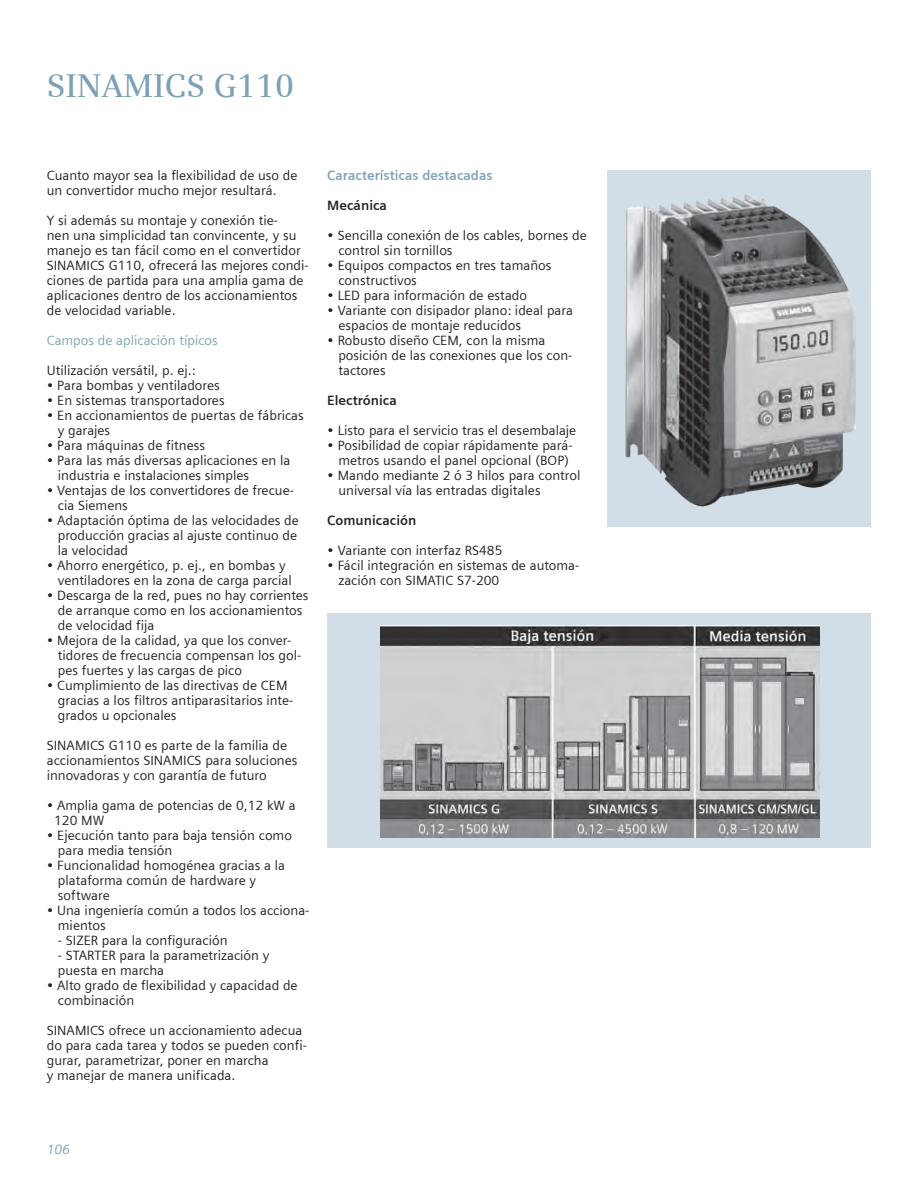
<style>
.page{position:relative;width:918px;height:1188px;background:#fff}
.page>*{position:absolute;margin:0;border:0;box-sizing:border-box;transform-origin:0 0}
.t1{font:600 33px "Siemens Serif";color:#7ea1b7}
.t2{font:13.5px/15px "Siemens Sans";color:#231f20}
.t3{font:700 13.5px "Siemens Sans";color:#231f20}
.t4{font:13.5px "Siemens Sans";color:#7ea1b7}
.t5{font:700 13.5px "Siemens Sans";color:#7ea1b7}
.t6{font:italic 13.5px "Siemens Sans";color:#7ea1b7}
</style>
<div class="page">
<div style="left:327px;top:613px;width:544px;height:235px;background:#d1dee7"></div>
<div style="left:608px;top:170px;width:263px;height:357px;background:#d1dee7"></div>
<img style="left:625px;top:194px;width:230px;height:312px">
<img style="left:380px;top:625px;width:440px;height:212px">
<p class="t1" style="left:47px;top:67px;width:249px">SINAMICS G110</p>
<p class="t2" style="left:47px;top:168px;width:252px">Cuanto mayor sea la flexibilidad de uso de un convertidor mucho mejor resultará.</p>
<p class="t2" style="left:47px;top:213px;width:256px">Y si además su montaje y conexión tie&shy;nen una simplicidad tan convincente, y su manejo es tan fácil como en el convertidor</p>
<p class="t2" style="left:47px;top:258px;width:263px">SINAMICS G110, ofrecerá las mejores condi&shy;ciones de partida para una amplia gama de aplicaciones dentro de los accionamientos</p>
<p class="t2" style="left:47px;top:303px;width:130px">de velocidad variable.</p>
<p class="t4" style="left:47px;top:333px;width:173px">Campos de aplicación típicos</p>
<p class="t2" style="left:47px;top:363px;width:150px">Utilización versátil, p. ej.:</p>
<p class="t2" style="left:47px;top:378px;width:175px">• Para bombas y ventiladores</p>
<p class="t2" style="left:47px;top:393px;width:179px">• En sistemas transportadores</p>
<p class="t2" style="left:47px;top:408px;width:259px">• En accionamientos de puertas de fábricas</p>
<p class="t2" style="left:58px;top:423px;width:54px">y garajes</p>
<p class="t2" style="left:47px;top:438px;width:160px">• Para máquinas de fitness</p>
<p class="t2" style="left:47px;top:453px;width:245px">• Para las más diversas aplicaciones en la</p>
<p class="t2" style="left:58px;top:468px;width:193px">industria e instalaciones simples</p>
<p class="t2" style="left:47px;top:483px;width:249px">• Ventajas de los convertidores de frecue-</p>
<p class="t2" style="left:58px;top:498px;width:72px">cia Siemens</p>
<p class="t2" style="left:47px;top:513px;width:254px">• Adaptación óptima de las velocidades de</p>
<p class="t2" style="left:58px;top:528px;width:241px">producción gracias al ajuste continuo de</p>
<p class="t2" style="left:58px;top:543px;width:72px">la velocidad</p>
<p class="t2" style="left:47px;top:558px;width:240px">• Ahorro energético, p. ej., en bombas y</p>
<p class="t2" style="left:58px;top:573px;width:235px">ventiladores en la zona de carga parcial</p>
<p class="t2" style="left:47px;top:588px;width:263px">• Descarga de la red, pues no hay corrientes</p>
<p class="t2" style="left:58px;top:603px;width:246px">de arranque como en los accionamientos</p>
<p class="t2" style="left:58px;top:618px;width:98px">de velocidad fija</p>
<p class="t2" style="left:47px;top:633px;width:246px">• Mejora de la calidad, ya que los conver-</p>
<p class="t2" style="left:58px;top:648px;width:244px">tidores de frecuencia compensan los gol-</p>
<p class="t2" style="left:58px;top:663px;width:186px">pes fuertes y las cargas de pico</p>
<p class="t2" style="left:47px;top:678px;width:242px">• Cumplimiento de las directivas de CEM</p>
<p class="t2" style="left:58px;top:693px;width:236px">gracias a los filtros antiparasitarios inte-</p>
<p class="t2" style="left:58px;top:708px;width:120px">grados u opcionales</p>
<p class="t2" style="left:47px;top:738px;width:242px">SINAMICS G110 es parte de la familia de</p>
<p class="t2" style="left:47px;top:753px;width:252px">accionamientos SINAMICS para soluciones</p>
<p class="t2" style="left:47px;top:768px;width:221px">innovadoras y con garantía de futuro</p>
<p class="t2" style="left:47px;top:798px;width:251px">• Amplia gama de potencias de 0,12 kW a</p>
<p class="t2" style="left:54px;top:813px;width:52px">120 MW</p>
<p class="t2" style="left:47px;top:828px;width:247px">• Ejecución tanto para baja tensión como</p>
<p class="t2" style="left:58px;top:843px;width:116px">para media tensión</p>
<p class="t2" style="left:47px;top:858px;width:240px">• Funcionalidad homogénea gracias a la</p>
<p class="t2" style="left:58px;top:873px;width:200px">plataforma común de hardware y</p>
<p class="t2" style="left:58px;top:888px;width:53px">software</p>
<p class="t2" style="left:47px;top:903px;width:264px">• Una ingeniería común a todos los acciona-</p>
<p class="t2" style="left:58px;top:918px;width:49px">mientos</p>
<p class="t2" style="left:58px;top:933px;width:171px">- SIZER para la configuración</p>
<p class="t2" style="left:58px;top:948px;width:213px">- STARTER para la parametrización y</p>
<p class="t2" style="left:58px;top:963px;width:108px">puesta en marcha</p>
<p class="t2" style="left:47px;top:978px;width:252px">• Alto grado de flexibilidad y capacidad de</p>
<p class="t2" style="left:58px;top:993px;width:78px">combinación</p>
<p class="t2" style="left:47px;top:1023px;width:257px">SINAMICS ofrece un accionamiento adecua</p>
<p class="t2" style="left:47px;top:1038px;width:261px">do para cada tarea y todos se pueden confi-</p>
<p class="t2" style="left:47px;top:1053px;width:223px">gurar, parametrizar, poner en marcha</p>
<p class="t2" style="left:47px;top:1068px;width:190px">y manejar de manera unificada.</p>
<p class="t5" style="left:327px;top:168px;width:167px">Características destacadas</p>
<p class="t3" style="left:327px;top:198px;width:61px">Mecánica</p>
<p class="t2" style="left:327px;top:228px;width:261px">• Sencilla conexión de los cables, bornes de</p>
<p class="t2" style="left:338px;top:243px;width:116px">control sin tornillos</p>
<p class="t2" style="left:327px;top:258px;width:226px">• Equipos compactos en tres tamaños</p>
<p class="t2" style="left:338px;top:273px;width:80px">constructivos</p>
<p class="t2" style="left:327px;top:288px;width:201px">• LED para información de estado</p>
<p class="t2" style="left:327px;top:303px;width:247px">• Variante con disipador plano: ideal para</p>
<p class="t2" style="left:338px;top:318px;width:184px">espacios de montaje reducidos</p>
<p class="t2" style="left:327px;top:333px;width:220px">• Robusto diseño CEM, con la misma</p>
<p class="t2" style="left:338px;top:348px;width:235px">posición de las conexiones que los con-</p>
<p class="t2" style="left:338px;top:363px;width:49px">tactores</p>
<p class="t3" style="left:327px;top:393px;width:71px">Electrónica</p>
<p class="t2" style="left:327px;top:423px;width:251px">• Listo para el servicio tras el desembalaje</p>
<p class="t2" style="left:327px;top:438px;width:247px">• Posibilidad de copiar rápidamente pará-</p>
<p class="t2" style="left:338px;top:453px;width:232px">metros usando el panel opcional (BOP)</p>
<p class="t2" style="left:327px;top:468px;width:255px">• Mando mediante 2 ó 3 hilos para control</p>
<p class="t2" style="left:338px;top:483px;width:204px">universal vía las entradas digitales</p>
<p class="t3" style="left:327px;top:513px;width:91px">Comunicación</p>
<p class="t2" style="left:327px;top:543px;width:177px">• Variante con interfaz RS485</p>
<p class="t2" style="left:327px;top:558px;width:254px">• Fácil integración en sistemas de automa-</p>
<p class="t2" style="left:338px;top:573px;width:163px">zación con SIMATIC S7-200</p>
<p class="t6" style="left:47px;top:1142px;width:25px">106</p>
</div>
